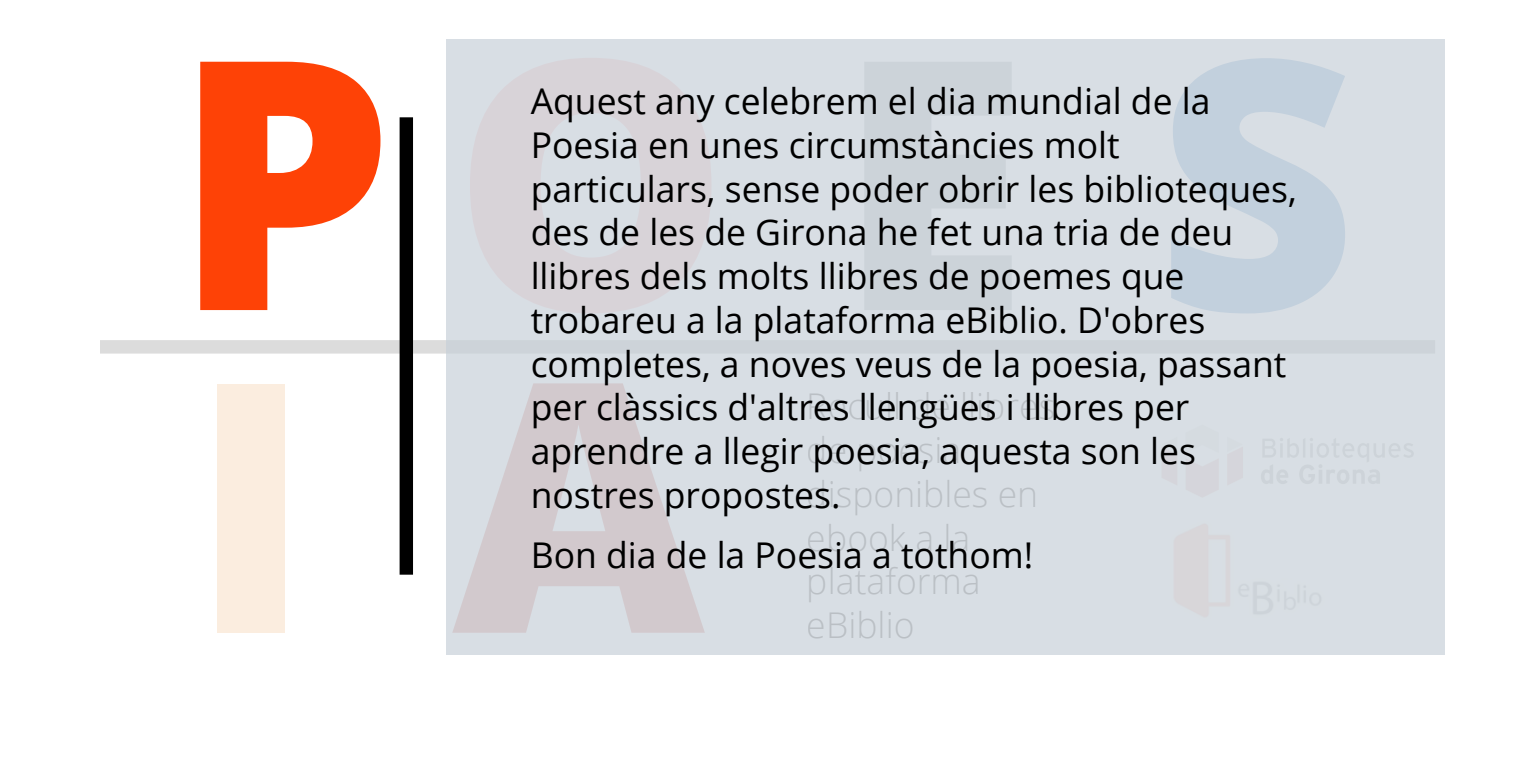
<style>
.page{position:relative;width:1536px;height:768px;background:#fff}
.page>*{position:absolute;margin:0;border:0;box-sizing:border-box;transform-origin:0 0}
.t1{font:800 347.8px/322.6px "Open Sans";color:#fe3e01}
.t2{font:35.4px/43.8px "Open Sans";color:#000}
.t3{font:300 35.4px/43.8px "Open Sans";color:#000}
.s1{color:#da9193}
.s2{color:#848f96}
.s3{color:#3a78b2}
.s4{color:#e87e1c}
.s5{color:#b14840}
</style>
<div class="page">
<svg style="left:100px;top:117px;width:346px;height:458px"></svg>
<div style="left:446px;top:39px;width:998px;height:615px;background:#d8dee4"></div>
<h1 class="t1" style="left:173px;top:14px;width:1185px">P<span class="s1">O</span><span class="s2">E</span><span class="s3">S<br></span><span class="s4">I</span> <span class="s5">A</span></h1>
<p class="t2" style="left:531px;top:78px;width:768px">Aquest any celebrem el dia mundial de la Poesia en unes circumstàncies molt particulars, sense poder obrir les biblioteques, des de les de Girona he fet una tria de deu llibres dels molts llibres de poemes que trobareu a la plataforma eBiblio. D'obres completes, a noves veus de la poesia, passant per clàssics d'altres llengües i llibres per aprendre a llegir poesia, aquesta son les nostres propostes.</p>
<p class="t2" style="left:531px;top:532px;width:504px">Bon dia de la Poesia a tothom!</p>
<p class="t3" style="left:807px;top:384px;width:250px">Recull de llibres de poesi disponibles en ebook a la plataforma eBiblio</p>
</div>
